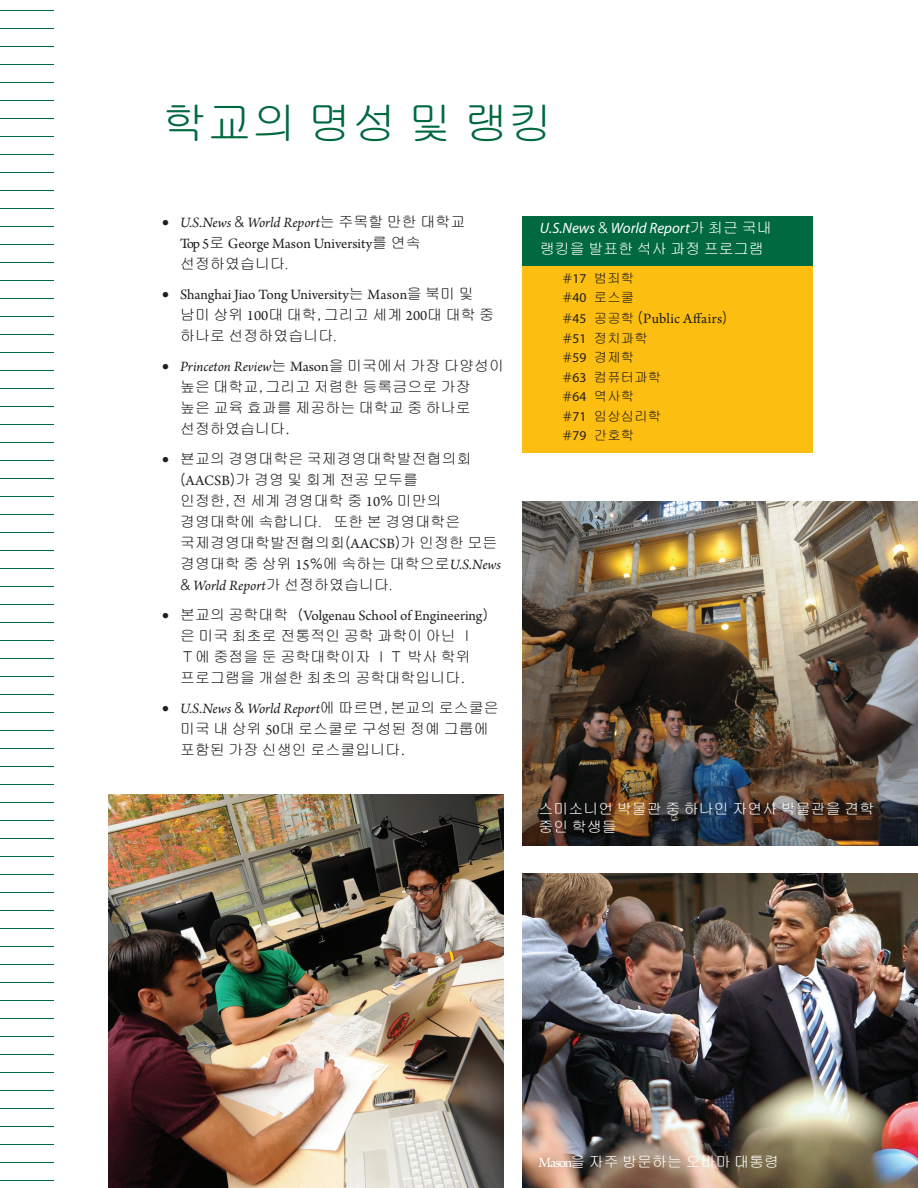
<style>
.page{position:relative;width:918px;height:1188px;background:#fff}
.page>*{position:absolute;margin:0;border:0;box-sizing:border-box;transform-origin:0 0}
.A-HEADS{font:45px "Gulim";color:#00693f}
.t1{font:15px/21px "Gulim";color:#231f20}
.t2{font:15px/21px "Arno Pro";color:#231f20}
.BODY-HANGING{font:15px/21px "Gulim";color:#fff}
.t3{font:15px "Arno Pro";letter-spacing:.03em;color:#231f20}
.t4{font:13.5px "Gulim";color:#231f20}
.s1{font-style:italic}
.s2{font-family:"Gulim"}
.s3{font-family:"Arno Pro";font-style:italic}
.s4{font-family:"Arno Pro"}
.s5{font-family:"Myriad Pro";font-style:italic}
.s6{font-family:"Myriad Pro"}
.s7{font-family:"Gulim";font-size:13.5px}
.s8{font-family:"Myriad Pro";font-size:13.5px}
</style>
<div class="page">
<hr style="left:0;top:10px;width:54px;height:1px;background:#00693f">
<hr style="left:0;top:28px;width:54px;height:1px;background:#00693f">
<hr style="left:0;top:46px;width:54px;height:1px;background:#00693f">
<hr style="left:0;top:64px;width:54px;height:1px;background:#00693f">
<hr style="left:0;top:82px;width:54px;height:1px;background:#00693f">
<hr style="left:0;top:100px;width:54px;height:1px;background:#00693f">
<hr style="left:0;top:118px;width:54px;height:1px;background:#00693f">
<hr style="left:0;top:136px;width:54px;height:1px;background:#00693f">
<hr style="left:0;top:154px;width:54px;height:1px;background:#00693f">
<hr style="left:0;top:172px;width:54px;height:1px;background:#00693f">
<hr style="left:0;top:190px;width:54px;height:1px;background:#00693f">
<hr style="left:0;top:208px;width:54px;height:1px;background:#00693f">
<hr style="left:0;top:226px;width:54px;height:1px;background:#00693f">
<hr style="left:0;top:244px;width:54px;height:1px;background:#00693f">
<hr style="left:0;top:262px;width:54px;height:1px;background:#00693f">
<hr style="left:0;top:280px;width:54px;height:1px;background:#00693f">
<hr style="left:0;top:298px;width:54px;height:1px;background:#00693f">
<hr style="left:0;top:316px;width:54px;height:1px;background:#00693f">
<hr style="left:0;top:334px;width:54px;height:1px;background:#00693f">
<hr style="left:0;top:352px;width:54px;height:1px;background:#00693f">
<hr style="left:0;top:370px;width:54px;height:1px;background:#00693f">
<hr style="left:0;top:388px;width:54px;height:1px;background:#00693f">
<hr style="left:0;top:406px;width:54px;height:1px;background:#00693f">
<hr style="left:0;top:424px;width:54px;height:1px;background:#00693f">
<hr style="left:0;top:442px;width:54px;height:1px;background:#00693f">
<hr style="left:0;top:460px;width:54px;height:1px;background:#00693f">
<hr style="left:0;top:478px;width:54px;height:1px;background:#00693f">
<hr style="left:0;top:496px;width:54px;height:1px;background:#00693f">
<hr style="left:0;top:514px;width:54px;height:1px;background:#00693f">
<hr style="left:0;top:532px;width:54px;height:1px;background:#00693f">
<hr style="left:0;top:550px;width:54px;height:1px;background:#00693f">
<hr style="left:0;top:568px;width:54px;height:1px;background:#00693f">
<hr style="left:0;top:586px;width:54px;height:1px;background:#00693f">
<hr style="left:0;top:604px;width:54px;height:1px;background:#00693f">
<hr style="left:0;top:622px;width:54px;height:1px;background:#00693f">
<hr style="left:0;top:640px;width:54px;height:1px;background:#00693f">
<hr style="left:0;top:658px;width:54px;height:1px;background:#00693f">
<hr style="left:0;top:676px;width:54px;height:1px;background:#00693f">
<hr style="left:0;top:694px;width:54px;height:1px;background:#00693f">
<hr style="left:0;top:712px;width:54px;height:1px;background:#00693f">
<hr style="left:0;top:730px;width:54px;height:1px;background:#00693f">
<hr style="left:0;top:748px;width:54px;height:1px;background:#00693f">
<hr style="left:0;top:766px;width:54px;height:1px;background:#00693f">
<hr style="left:0;top:784px;width:54px;height:1px;background:#00693f">
<hr style="left:0;top:802px;width:54px;height:1px;background:#00693f">
<hr style="left:0;top:820px;width:54px;height:1px;background:#00693f">
<hr style="left:0;top:838px;width:54px;height:1px;background:#00693f">
<hr style="left:0;top:856px;width:54px;height:1px;background:#00693f">
<hr style="left:0;top:874px;width:54px;height:1px;background:#00693f">
<hr style="left:0;top:892px;width:54px;height:1px;background:#00693f">
<hr style="left:0;top:910px;width:54px;height:1px;background:#00693f">
<hr style="left:0;top:928px;width:54px;height:1px;background:#00693f">
<hr style="left:0;top:946px;width:54px;height:1px;background:#00693f">
<hr style="left:0;top:964px;width:54px;height:1px;background:#00693f">
<hr style="left:0;top:982px;width:54px;height:1px;background:#00693f">
<hr style="left:0;top:1000px;width:54px;height:1px;background:#00693f">
<hr style="left:0;top:1018px;width:54px;height:1px;background:#00693f">
<hr style="left:0;top:1036px;width:54px;height:1px;background:#00693f">
<hr style="left:0;top:1054px;width:54px;height:1px;background:#00693f">
<hr style="left:0;top:1072px;width:54px;height:1px;background:#00693f">
<hr style="left:0;top:1090px;width:54px;height:1px;background:#00693f">
<hr style="left:0;top:1108px;width:54px;height:1px;background:#00693f">
<hr style="left:0;top:1126px;width:54px;height:1px;background:#00693f">
<hr style="left:0;top:1144px;width:54px;height:1px;background:#00693f">
<hr style="left:0;top:1162px;width:54px;height:1px;background:#00693f">
<hr style="left:0;top:1180px;width:54px;height:1px;background:#00693f">
<div style="left:522px;top:216px;width:291px;height:237px;background:#fdbe12"></div>
<div style="left:522px;top:216px;width:291px;height:50px;background:#00693f"></div>
<img style="left:108px;top:795px;width:396px;height:393px">
<img style="left:522px;top:873px;width:396px;height:315px">
<img style="left:522px;top:502px;width:396px;height:344px">
<p class="A-HEADS" style="left:162px;top:100px;width:393px">학교의 명성 및 랭킹</p>
<p class="t2" style="left:180px;top:213px;width:287px;text-indent:-18px">• <span class="s1">U.S.News</span> <span class="s2">&amp;</span> <span class="s1">World Report</span><span class="s2">는 주목할 만한 대학교<br></span>Top 5<span class="s2">로</span> George Mason University<span class="s2">를 연속 선정하였습니다．</span></p>
<p class="t2" style="left:180px;top:285px;width:316px;text-indent:-18px">• Shanghai Jiao Tong University<span class="s2">는</span> Mason<span class="s2">을 북미 및 남미 상위</span> 100<span class="s2">대 대학, 그리고 세계</span> 200<span class="s2">대 대학 중 하나로 선정하였습니다．</span></p>
<p class="t1" style="left:180px;top:355px;width:325px;text-indent:-18px">• <span class="s3">Princeton Review</span>는 <span class="s4">Mason</span>을 미국에서 가장 다양성이 높은 대학교, 그리고 저렴한 등록금으로 가장 높은 교육 효과를 제공하는 대학교 중 하나로 선정하였습니다.</p>
<p class="t1" style="left:180px;top:448px;width:323px;text-indent:-18px">• 뵨교의 경영대학은 국제경영대학발전협의회 (<span class="s4">AACSB</span>)가 경영 및 회계 전공 모두를<br>인정한, 전 세계 경영대학 중 <span class="s4">10</span>% 미만의 경영대학에 속합니다．또한 본 경영대학은 국제경영대학발전협의회(<span class="s4">AACSB</span>)가 인정한 모든 경영대학 중 상위 <span class="s4">15</span>%에 속하는 대학으로<span class="s3">U.S.News </span>&amp; <span class="s3">World Report</span>가 선정하였습니다．</p>
<p class="t1" style="left:180px;top:604px;width:319px;text-indent:-18px">• 본교의 공학대학（<span class="s4">Volgenau School of Engineering</span>）은 미국 최초로 전통적인 공학 과학이 아닌 Ｉ<br>Ｔ에 중점을 둔 공학대학이자 ＩＴ 박사 학위 프로그램을 개설한 최초의 공학대학입니다.</p>
<p class="t1" style="left:180px;top:697px;width:320px;text-indent:-18px">• <span class="s3">U.S.News</span> &amp; <span class="s3">World Report</span>에 따르면, 본교의 로스쿨은 미국 내 상위 <span class="s4">50</span>대 로스쿨로 구성된 정예 그룹에 포함된 가장 신생인 로스쿨입니다.</p>
<p class="BODY-HANGING" style="left:540px;top:217px;width:233px"><span class="s5">U.S.News</span> &amp; <span class="s5">World Report</span>가 최근 국내 랭킹을 발표한 석사 과정 프로그램</p>
<p class="t4" style="left:562px;top:271px;width:73px">#<span class="s6">17</span> 범죄학</p>
<p class="t4" style="left:562px;top:291px;width:73px">#<span class="s6">40</span> 로스쿨</p>
<p class="t3" style="left:562px;top:310px;width:166px"><span class="s7">#</span><span class="s8">45</span> <span class="s7">공공학</span> <span class="s2">(</span>Public Affairs<span class="s2">)</span></p>
<p class="t4" style="left:562px;top:331px;width:87px">#<span class="s6">51</span> 정치과학</p>
<p class="t4" style="left:562px;top:351px;width:73px">#<span class="s6">59</span> 경제학</p>
<p class="t4" style="left:562px;top:370px;width:100px">#<span class="s6">63</span> 컴퓨터과학</p>
<p class="t4" style="left:562px;top:390px;width:73px">#<span class="s6">64</span> 역사학</p>
<p class="t4" style="left:562px;top:409px;width:100px">#<span class="s6">71</span> 임상심리학</p>
<p class="t4" style="left:562px;top:429px;width:73px">#<span class="s6">79</span> 간호학</p>
<p class="BODY-HANGING" style="left:538px;top:799px;width:337px;line-height:18px">스미소니언 박물관 중 하나인 자연사 박물관을 견학 중인 학생들</p>
<p class="BODY-HANGING" style="left:538px;top:1152px;width:242px"><span class="s4">Mason</span>을 자주 방문하는 오바마 대통령</p>
</div>
